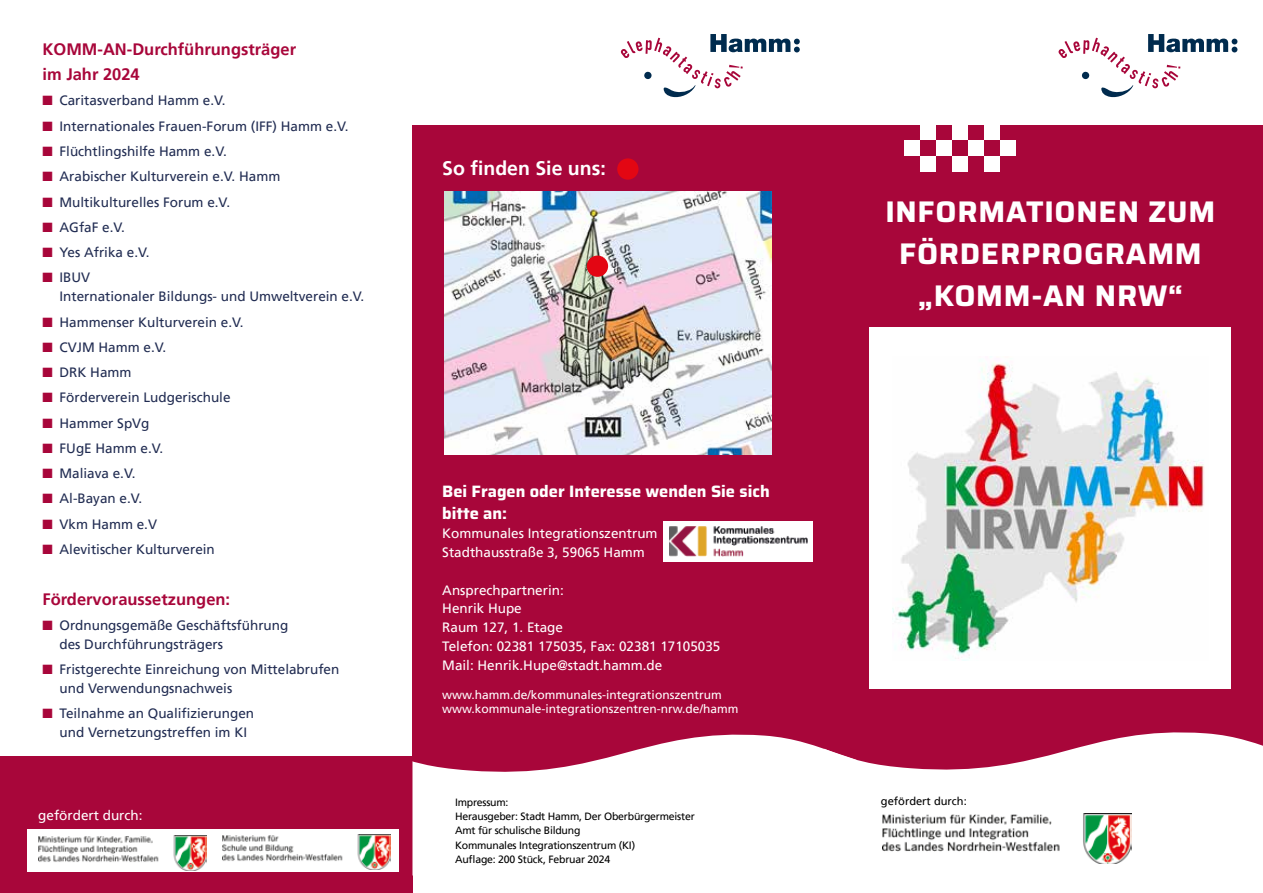
<style>
.page{position:relative;width:1263px;height:893px;background:#fff}
.page>*{position:absolute;margin:0;border:0;box-sizing:border-box;transform-origin:0 0}
.t1{font:700 29.85px/41.8px "Saira";letter-spacing:.025em;color:#fff;text-align:center}
.t2{font:700 19.5px "Frutiger LT Pro";color:#fff}
.t3{font:700 16.5px/25.3px "Frutiger LT Pro";color:#a8063a}
.t4{font:700 16.5px/21.5px "Saira";color:#fff}
.t5{font:13.5px/18.9px "Frutiger LT Pro";color:#212c52}
.t6{font:13.5px/18.9px "Frutiger LT Pro";color:#fff}
.t7{font:12px/14.4px "Frutiger LT Pro";color:#fff}
.t8{font:11.1px "Frutiger LT Pro";color:#000}
.t9{font:10.5px/14.4px "Frutiger LT Pro";letter-spacing:-.02em;color:#000}
.s1{color:#a8063a}
</style>
<div class="page">
<div style="left:412px;top:0;width:468px;height:829px;background:#a8063a"></div>
<div style="left:825px;top:117px;width:438px;height:695px;background:#a8063a"></div>
<svg style="left:857px;top:732px;width:406px;height:97px;fill:#fff"></svg>
<div style="left:870px;top:327px;width:361px;height:362px;background:#fff"></div>
<img style="left:892px;top:362px;width:312px;height:297px">
<div style="left:838px;top:0;width:425px;height:124px;background:#fff"></div>
<div style="left:920px;top:124px;width:16px;height:16px;background:#fff"></div>
<div style="left:904px;top:140px;width:16px;height:16px;background:#fff"></div>
<div style="left:920px;top:156px;width:16px;height:16px;background:#fff"></div>
<div style="left:952px;top:124px;width:16px;height:16px;background:#fff"></div>
<div style="left:936px;top:140px;width:16px;height:16px;background:#fff"></div>
<div style="left:952px;top:156px;width:16px;height:16px;background:#fff"></div>
<div style="left:984px;top:124px;width:16px;height:16px;background:#fff"></div>
<div style="left:968px;top:140px;width:16px;height:16px;background:#fff"></div>
<div style="left:984px;top:156px;width:16px;height:16px;background:#fff"></div>
<div style="left:1000px;top:140px;width:16px;height:16px;background:#fff"></div>
<img style="left:882px;top:813px;width:250px;height:51px">
<div style="left:0;top:757px;width:412px;height:136px;background:#a8063a"></div>
<div style="left:213px;top:829px;width:186px;height:43px;background:#fff"></div>
<img style="left:222px;top:835px;width:169px;height:34px">
<div style="left:28px;top:829px;width:185px;height:42px;background:#fff"></div>
<img style="left:38px;top:835px;width:169px;height:35px">
<div style="left:404px;top:0;width:453px;height:124px;background:#fff"></div>
<svg style="left:412px;top:734px;width:445px;height:142px;fill:#fff"></svg>
<div style="left:617px;top:158px;width:21px;height:22px;background:#e30613;border-radius:50%"></div>
<div style="left:663px;top:521px;width:150px;height:41px;background:#fff"></div>
<img style="left:669px;top:526px;width:138px;height:31px">
<img style="left:444px;top:191px;width:328px;height:263px">
<div style="left:587px;top:256px;width:21px;height:21px;background:#e30613;border-radius:50%"></div>
<svg style="left:1058px;top:34px;width:179px;height:64px"></svg>
<svg style="left:621px;top:34px;width:179px;height:64px"></svg>
<p class="t3" style="left:43px;top:37px;width:255px">KOMM-AN-Durchführungsträger im Jahr 2024</p>
<p class="t5" style="left:43px;top:91px;width:185px"><span class="s1">■</span> Caritasverband Hamm e.V.</p>
<p class="t5" style="left:43px;top:117px;width:308px"><span class="s1">■</span> Internationales Frauen-Forum (IFF) Hamm e.V.</p>
<p class="t5" style="left:43px;top:142px;width:186px"><span class="s1">■</span> Flüchtlingshilfe Hamm e.V.</p>
<p class="t5" style="left:43px;top:167px;width:239px"><span class="s1">■</span> Arabischer Kulturverein e.V. Hamm</p>
<p class="t5" style="left:43px;top:192px;width:189px"><span class="s1">■</span> Multikulturelles Forum e.V.</p>
<p class="t5" style="left:43px;top:218px;width:84px"><span class="s1">■</span> AGfaF e.V.</p>
<p class="t5" style="left:43px;top:243px;width:109px"><span class="s1">■</span> Yes Afrika e.V.</p>
<p class="t5" style="left:60px;top:268px;width:306px;text-indent:-17px"><span class="s1">■</span> IBUV<br>Internationaler Bildungs- und Umweltverein e.V.</p>
<p class="t5" style="left:43px;top:312px;width:203px"><span class="s1">■</span> Hammenser Kulturverein e.V.</p>
<p class="t5" style="left:43px;top:338px;width:125px"><span class="s1">■</span> CVJM Hamm e.V.</p>
<p class="t5" style="left:43px;top:363px;width:91px"><span class="s1">■</span> DRK Hamm</p>
<p class="t5" style="left:43px;top:388px;width:190px"><span class="s1">■</span> Förderverein Ludgerischule</p>
<p class="t5" style="left:43px;top:414px;width:109px"><span class="s1">■</span> Hammer SpVg</p>
<p class="t5" style="left:43px;top:439px;width:122px"><span class="s1">■</span> FUgE Hamm e.V.</p>
<p class="t5" style="left:43px;top:464px;width:95px"><span class="s1">■</span> Maliava e.V.</p>
<p class="t5" style="left:43px;top:489px;width:101px"><span class="s1">■</span> Al-Bayan e.V.</p>
<p class="t5" style="left:43px;top:515px;width:116px"><span class="s1">■</span> Vkm Hamm e.V</p>
<p class="t5" style="left:43px;top:540px;width:174px"><span class="s1">■</span> Alevitischer Kulturverein</p>
<p class="t3" style="left:43px;top:586px;width:189px">Fördervoraussetzungen:</p>
<p class="t5" style="left:60px;top:616px;width:230px;text-indent:-17px"><span class="s1">■</span> Ordnungsgemäße Geschäftsführung des Durchführungsträgers</p>
<p class="t5" style="left:60px;top:660px;width:281px;text-indent:-17px"><span class="s1">■</span> Fristgerechte Einreichung von Mittelabrufen und Verwendungsnachweis</p>
<p class="t5" style="left:60px;top:704px;width:196px;text-indent:-17px"><span class="s1">■</span> Teilnahme an Qualifizierungen und Vernetzungstreffen im KI</p>
<h2 class="t2" style="left:442px;top:157px;width:165px">So finden Sie uns:</h2>
<p class="t4" style="left:442px;top:481px;width:329px">Bei Fragen oder Interesse wenden Sie sich bitte an:</p>
<p class="t6" style="left:442px;top:524px;width:217px">Kommunales Integrationszentrum<br>Stadthausstraße 3, 59065 Hamm</p>
<p class="t6" style="left:442px;top:580px;width:280px">Ansprechpartnerin:<br>Henrik Hupe<br>Raum 127, 1. Etage<br>Telefon: 02381 175035, Fax: 02381 17105035<br>Mail: Henrik.Hupe@stadt.hamm.de</p>
<p class="t7" style="left:442px;top:688px;width:298px">www.hamm.de/kommunales-integrationszentrum www.kommunale-integrationszentren-nrw.de/hamm</p>
<p class="t6" style="left:38px;top:806px;width:106px">gefördert durch:</p>
<p class="t9" style="left:455px;top:795px;width:241px">Impressum:<br>Herausgeber: Stadt Hamm, Der Oberbürgermeister<br>Amt für schulische Bildung<br>Kommunales Integrationszentrum (KI)<br>Auflage: 200 Stück, Februar 2024</p>
<h1 class="t1" style="left:885px;top:191px;width:331px">INFORMATIONEN ZUM<br>FÖRDERPROGRAMM „KOMM-AN NRW“</h1>
<p class="t8" style="left:881px;top:794px;width:87px">gefördert durch:</p>
</div>
